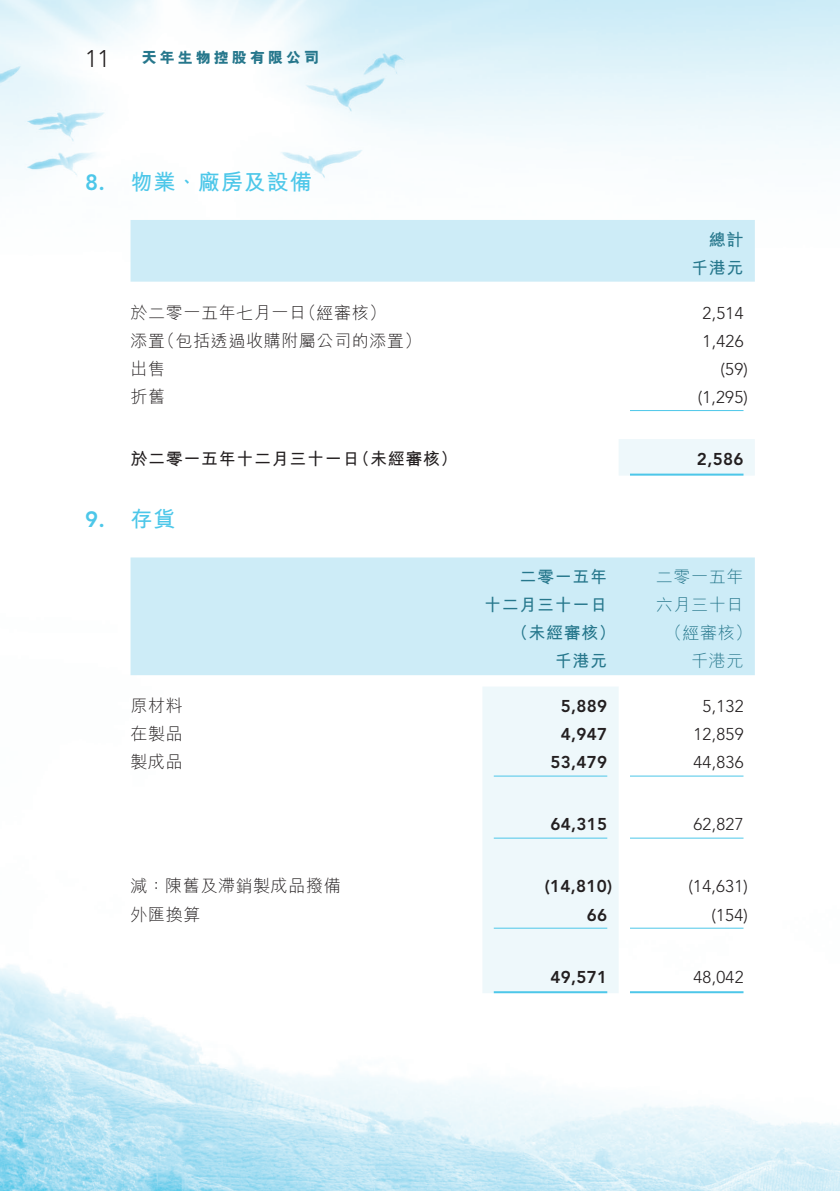
<style>
.page{position:relative;width:840px;height:1191px;background:#fff}
.page>*{position:absolute;margin:0;border:0;box-sizing:border-box;transform-origin:0 0}
.t1{font:300 24px "Avenir LT Std";color:#231f20}
._01_H1{font:700 22px "M Hei HK";letter-spacing:.04em;color:#4dc7e9}
._01_H1-2{font:800 22px "Avenir LT Std";color:#4dc7e9}
._50_Table_txt{font:300 17px "Avenir LT Std";letter-spacing:.015em;color:#231f20}
._50_Table_txt-2{font:300 17px "M Hei HK";letter-spacing:.035em;color:#231f20}
._50_Table_txt-3{font:800 17px "Avenir LT Std";letter-spacing:.02em;color:#231f20}
._50_Table_txt-4{font:700 17px "M Hei HK";letter-spacing:.04em;color:#26778c}
._50_Table_txt-5{font:700 17px "M Hei HK";letter-spacing:.04em;color:#231f20}
._50_Table_txt-6{font:300 17px "M Hei HK";letter-spacing:.035em;color:#26778c}
.t2{font:800 15px "M Hei HK";letter-spacing:.2em;color:#26778c}
</style>
<div class="page">
<img style="left:0;top:0;width:839px;height:1191px">
<div style="left:130px;top:220px;width:624px;height:62px;background:#cdecf7"></div>
<div style="left:618px;top:439px;width:136px;height:36px;background:#eef8fb"></div>
<hr style="left:629px;top:410px;width:114px;height:1px;background:#4dc7e9">
<hr style="left:629px;top:473px;width:114px;height:2px;background:#4dc7e9">
<div style="left:130px;top:557px;width:624px;height:118px;background:#cdecf7"></div>
<div style="left:482px;top:686px;width:136px;height:307px;background:#eef8fb"></div>
<hr style="left:493px;top:775px;width:114px;height:1px;background:#4dc7e9">
<hr style="left:629px;top:775px;width:114px;height:1px;background:#4dc7e9">
<hr style="left:493px;top:837px;width:114px;height:1px;background:#4dc7e9">
<hr style="left:629px;top:837px;width:114px;height:1px;background:#4dc7e9">
<hr style="left:493px;top:927px;width:114px;height:1px;background:#4dc7e9">
<hr style="left:629px;top:927px;width:114px;height:1px;background:#4dc7e9">
<hr style="left:493px;top:991px;width:114px;height:2px;background:#4dc7e9">
<hr style="left:629px;top:991px;width:114px;height:2px;background:#4dc7e9">
<h1 class="t1" style="left:85px;top:45px;width:26px">11</h1>
<p class="t2" style="left:142px;top:50px;width:178px">天年生物控股有限公司</p>
<p class="_01_H1-2" style="left:85px;top:169px;width:21px">8.</p>
<p class="_01_H1" style="left:130px;top:166px;width:182px">物業、廠房及設備</p>
<p class="_50_Table_txt-2" style="left:299px;top:304px;width:88px">（經審核(</p>
<p class="_50_Table_txt-2" style="left:130px;top:304px;width:177px">於二零一五年七月一日</p>
<p class="_50_Table_txt-4" style="left:708px;top:227px;width:36px">總計</p>
<p class="_50_Table_txt-4" style="left:690px;top:255px;width:54px">千港元</p>
<p class="_50_Table_txt" style="left:702px;top:303px;width:42px">2,514</p>
<p class="_50_Table_txt-2" style="left:158px;top:332px;width:264px">（包括透過收購附屬公司的添置(</p>
<p class="_50_Table_txt-2" style="left:130px;top:332px;width:36px">添置</p>
<p class="_50_Table_txt" style="left:702px;top:331px;width:42px">1,426</p>
<p class="_50_Table_txt-2" style="left:130px;top:360px;width:36px">出售</p>
<p class="_50_Table_txt" style="left:720px;top:359px;width:29px">)59(</p>
<p class="_50_Table_txt-2" style="left:130px;top:388px;width:36px">折舊</p>
<p class="_50_Table_txt" style="left:697px;top:387px;width:52px">)1,295(</p>
<p class="_50_Table_txt-5" style="left:352px;top:446px;width:106px">（未經審核(</p>
<p class="_50_Table_txt-5" style="left:130px;top:446px;width:230px">於二零一五年十二月三十一日</p>
<p class="_50_Table_txt-3" style="left:696px;top:449px;width:48px">2,586</p>
<p class="_01_H1-2" style="left:85px;top:506px;width:21px">9.</p>
<p class="_01_H1" style="left:130px;top:503px;width:46px">存貨</p>
<p class="_50_Table_txt-4" style="left:519px;top:565px;width:89px">二零一五年</p>
<p class="_50_Table_txt-4" style="left:484px;top:593px;width:124px">十二月三十一日</p>
<p class="_50_Table_txt-4" style="left:511px;top:621px;width:106px">（未經審核）</p>
<p class="_50_Table_txt-6" style="left:655px;top:568px;width:89px">二零一五年</p>
<p class="_50_Table_txt-6" style="left:655px;top:596px;width:89px">六月三十日</p>
<p class="_50_Table_txt-6" style="left:664px;top:624px;width:88px">（經審核(</p>
<p class="_50_Table_txt-4" style="left:554px;top:649px;width:54px">千港元</p>
<p class="_50_Table_txt-6" style="left:690px;top:652px;width:54px">千港元</p>
<p class="_50_Table_txt-2" style="left:130px;top:697px;width:54px">原材料</p>
<p class="_50_Table_txt-3" style="left:560px;top:696px;width:48px">5,889</p>
<p class="_50_Table_txt" style="left:702px;top:696px;width:42px">5,132</p>
<p class="_50_Table_txt-2" style="left:130px;top:725px;width:54px">在製品</p>
<p class="_50_Table_txt-3" style="left:560px;top:724px;width:48px">4,947</p>
<p class="_50_Table_txt" style="left:693px;top:724px;width:51px">12,859</p>
<p class="_50_Table_txt-2" style="left:130px;top:753px;width:54px">製成品</p>
<p class="_50_Table_txt-3" style="left:550px;top:752px;width:58px">53,479</p>
<p class="_50_Table_txt" style="left:693px;top:752px;width:51px">44,836</p>
<p class="_50_Table_txt-3" style="left:550px;top:814px;width:58px">64,315</p>
<p class="_50_Table_txt" style="left:693px;top:814px;width:51px">62,827</p>
<p class="_50_Table_txt-2" style="left:130px;top:877px;width:212px">減：陳舊及滯銷製成品撥備</p>
<p class="_50_Table_txt-3" style="left:544px;top:876px;width:69px">)14,810(</p>
<p class="_50_Table_txt" style="left:688px;top:876px;width:61px">)14,631(</p>
<p class="_50_Table_txt-2" style="left:130px;top:905px;width:71px">外匯換算</p>
<p class="_50_Table_txt-3" style="left:586px;top:904px;width:22px">66</p>
<p class="_50_Table_txt" style="left:711px;top:904px;width:38px">)154(</p>
<p class="_50_Table_txt-3" style="left:550px;top:966px;width:58px">49,571</p>
<p class="_50_Table_txt" style="left:693px;top:966px;width:51px">48,042</p>
</div>
